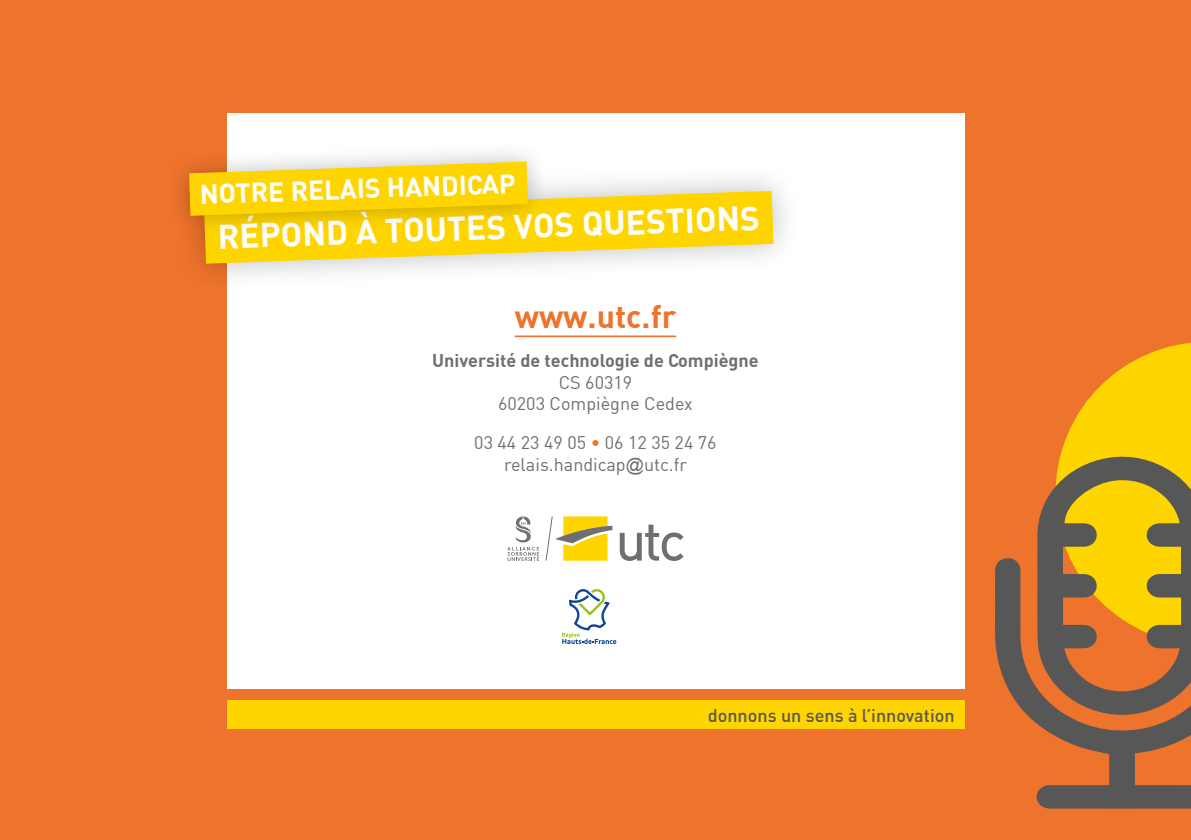
<style>
.page{position:relative;width:1191px;height:840px;background:#fff}
.page>*{position:absolute;margin:0;border:0;box-sizing:border-box;transform-origin:0 0}
.t1{font:700 33.4px "DIN";color:#fff}
.t2{font:700 32px "DIN";color:#ee732c}
.t3{font:700 26.8px "DIN";color:#fff}
.t4{font:18px/21.6px "DIN";color:#706f6f;text-align:center}
.t5{font:700 18px "DIN";color:#706f6f}
.t6{font:500 18px "DIN";color:#575756}
.s1{color:#ee732c}
.s2{font-family:"Arial"}
</style>
<div class="page">
<div style="left:0;top:0;width:1191px;height:839px;background:#ee732c"></div>
<div style="left:227px;top:113px;width:737px;height:576px;background:#fff"></div>
<hr style="left:515px;top:335px;width:161px;height:2px;background:#ee732c">
<svg style="left:507px;top:516px;width:32px;height:44px"></svg>
<svg style="left:620px;top:524px;width:63px;height:36px"></svg>
<svg style="left:545px;top:516px;width:67px;height:44px"></svg>
<svg style="left:562px;top:589px;width:54px;height:54px"></svg>
<div style="left:227px;top:700px;width:737px;height:28px;background:#ffd500"></div>
<svg style="left:1062px;top:342px;width:129px;height:108px;fill:#ffd500"></svg>
<svg style="left:1037px;top:450px;width:154px;height:107px;background:#b69828"></svg>
<svg style="left:995px;top:557px;width:196px;height:251px"></svg>
<div style="left:176px;top:163px;width:625px;height:128px;background:#000;opacity:.26"></div>
<svg style="left:204px;top:191px;width:569px;height:72px;background:#f9d939"></svg>
<div style="left:167px;top:140px;width:383px;height:98px;background:#000;opacity:.26"></div>
<svg style="left:189px;top:161px;width:339px;height:55px;background:#f9d117"></svg>
<h3 class="t3" style="left:199px;top:177px;width:317px;rotate:-2deg">NOTRE RELAIS HANDICAP</h3>
<h1 class="t1" style="left:217px;top:215px;width:544px;rotate:-2deg">RÉPOND À TOUTES VOS QUESTIONS</h1>
<h2 class="t2" style="left:515px;top:295px;width:163px">www.utc.fr</h2>
<p class="t5" style="left:432px;top:348px;width:328px">Université de technologie de Compiègne</p>
<p class="t4" style="left:498px;top:371px;width:196px">CS 60319<br>60203 Compiègne Cedex</p>
<p class="t4" style="left:474px;top:431px;width:244px">03 44 23 49 05 <span class="s1">•</span> 06 12 35 24 76 relais.handicap<span class="s2">@</span>utc.fr</p>
<p class="t6" style="left:708px;top:703px;width:248px">donnons un sens à l’innovation</p>
</div>
